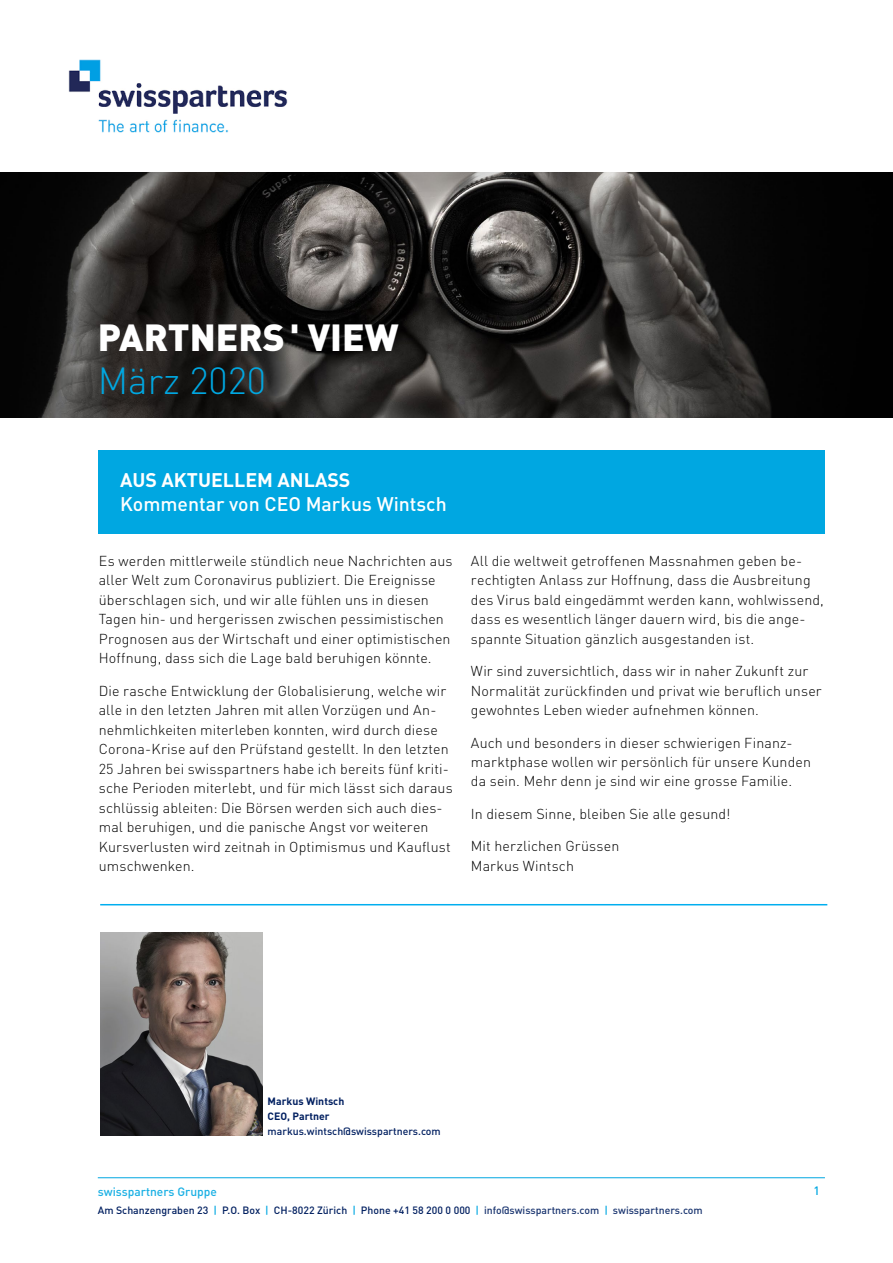
<style>
.page{position:relative;width:893px;height:1263px;background:#fff}
.page>*{position:absolute;margin:0;border:0;box-sizing:border-box;transform-origin:0 0}
.t1{font:900 37.35px "DIN";color:#fff}
.t2{font:300 37.35px "DIN";color:#00a7e1}
.t3{font:500 19.5px "DIN";color:#fff}
.t4{font:700 19.5px "DIN";color:#fff}
.t5{font:300 14.25px/19.5px "DIN";letter-spacing:.005em;color:#000}
.t6{font:500 12px "DIN";color:#1ab0e4}
.t7{font:500 12px "DIN";color:#00a7e1}
.t8{font:500 10.5px "DIN";color:#001f60}
.t9{font:700 10.5px/15px "DIN";color:#001f60}
.s1{color:#00a7e1}
.s2{color:#1a3570}
</style>
<div class="page">
<img style="left:68px;top:60px;width:220px;height:73px">
<hr style="left:98px;top:1177px;width:727px;height:1px;background:#00a7e1">
<div style="left:98px;top:450px;width:727px;height:83px;background:#00a7e1"></div>
<img style="left:0;top:172px;width:893px;height:245px">
<img style="left:100px;top:933px;width:163px;height:202px">
<hr style="left:100px;top:904px;width:727px;height:1px;background:#00aeef">
<h1 class="t1" style="left:98px;top:313px;width:302px">PARTNERS ' VIEW</h1>
<h1 class="t2" style="left:98px;top:357px;width:170px">März 2020</h1>
<h2 class="t4" style="left:120px;top:467px;width:232px">AUS AKTUELLEM ANLASS</h2>
<h2 class="t3" style="left:120px;top:492px;width:328px">Kommentar von CEO Markus Wintsch</h2>
<p class="t5" style="left:99px;top:551px;width:355px">Es werden mittlerweile stündlich neue Nachrichten aus aller Welt zum Coronavirus publiziert. Die Ereignisse überschlagen sich, und wir alle fühlen uns in diesen Tagen hin- und hergerissen zwischen pessimistischen Prognosen aus der Wirtschaft und einer optimistischen Hoffnung, dass sich die Lage bald beruhigen könnte.</p>
<p class="t5" style="left:99px;top:681px;width:355px">Die rasche Entwicklung der Globalisierung, welche wir alle in den letzten Jahren mit allen Vorzügen und An&shy;nehmlichkeiten miterleben konnten, wird durch diese Corona-Krise auf den Prüfstand gestellt. In den letzten 25 Jahren bei swisspartners habe ich bereits fünf kriti&shy;sche Perioden miterlebt, und für mich lässt sich daraus schlüssig ableiten: Die Börsen werden sich auch dies&shy;mal beruhigen, und die panische Angst vor weiteren Kursverlusten wird zeitnah in Optimismus und Kauflust umschwenken.</p>
<p class="t5" style="left:471px;top:551px;width:354px">All die weltweit getroffenen Massnahmen geben be&shy;rechtigten Anlass zur Hoffnung, dass die Ausbreitung des Virus bald eingedämmt werden kann, wohlwissend, dass es wesentlich länger dauern wird, bis die ange&shy;spannte Situation gänzlich ausgestanden ist.</p>
<p class="t5" style="left:471px;top:661px;width:352px">Wir sind zuversichtlich, dass wir in naher Zukunft zur<br>Normalität zurückfinden und privat wie beruflich unser gewohntes Leben wieder aufnehmen können.</p>
<p class="t5" style="left:471px;top:732px;width:342px">Auch und besonders in dieser schwierigen Finanz&shy;marktphase wollen wir persönlich für unsere Kunden da sein. Mehr denn je sind wir eine grosse Familie.</p>
<p class="t5" style="left:471px;top:804px;width:261px">In diesem Sinne, bleiben Sie alle gesund!</p>
<p class="t5" style="left:471px;top:836px;width:150px">Mit herzlichen Grüssen<br>Markus Wintsch</p>
<p class="t9" style="left:268px;top:1094px;width:78px">Markus Wintsch<br>CEO, Partner</p>
<p class="t8" style="left:268px;top:1125px;width:175px">markus.wintsch@swisspartners.com</p>
<p class="t6" style="left:98px;top:1184px;width:121px">swisspartners Gruppe</p>
<p class="t8" style="left:98px;top:1203px;width:606px">Am Schanzengraben 23 <span class="s1">|</span> P.O. Box <span class="s1">|</span> CH-8022 Zürich <span class="s1">|</span> Phone +41 58 200 0 000 <span class="s1">|</span> <span class="s2">info@swisspartners.com</span> <span class="s1">|</span> <span class="s2">swisspartners.com</span></p>
<p class="t7" style="left:813px;top:1183px;width:8px">1</p>
</div>
